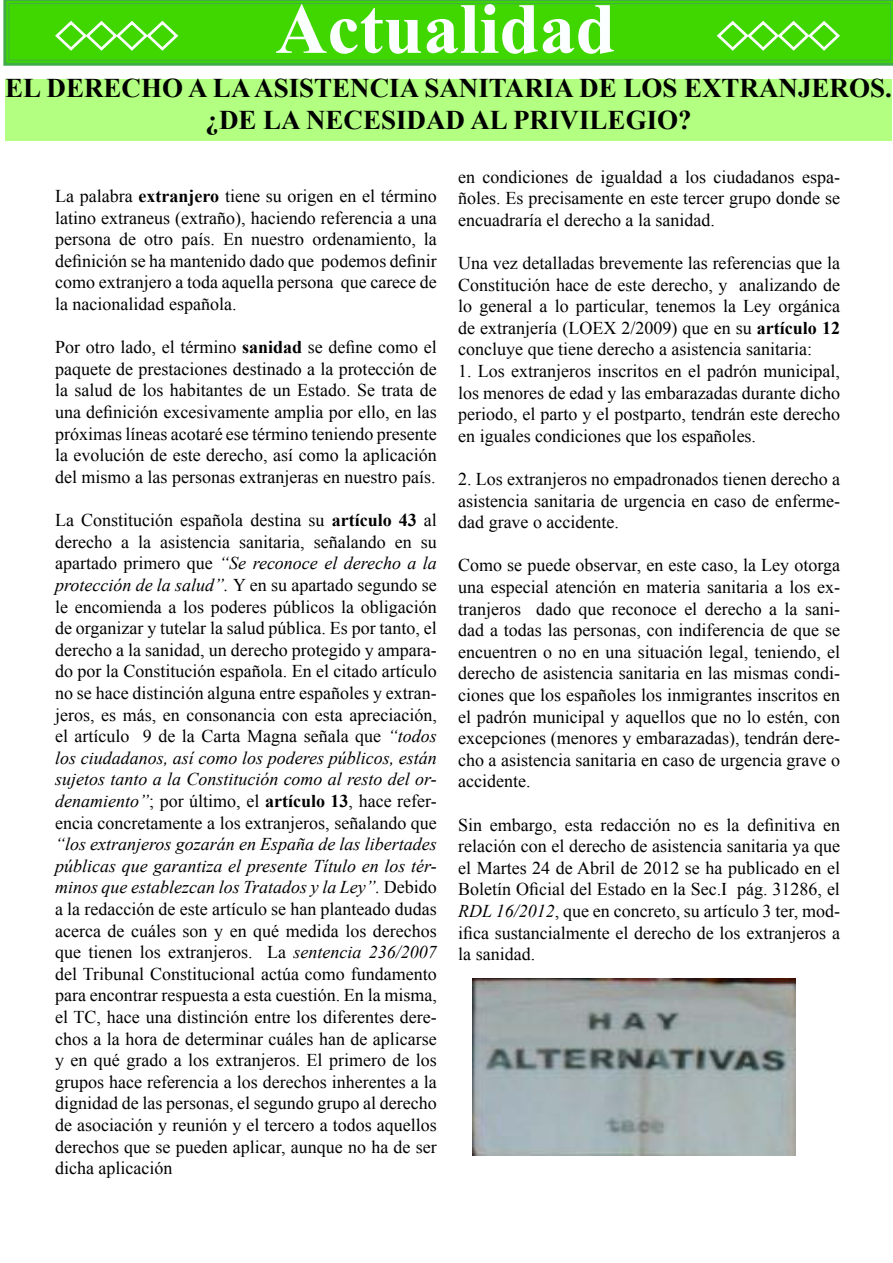
<style>
.page{position:relative;width:893px;height:1263px;background:#fff}
.page>*{position:absolute;margin:0;border:0;box-sizing:border-box;transform-origin:0 0}
.t1{font:700 72px "Times New Roman";color:#fcffff}
.t2{font:700 27px/32.4px "Times New Roman";color:#000;text-align:center}
.t3{font:18px/21.6px "Times New Roman";color:#000;text-align:justify}
.s1{font-weight:700}
.s2{font-style:italic}
</style>
<div class="page">
<svg style="left:3px;top:0;width:890px;height:66px;background:#41d207"></svg>
<div style="left:8px;top:3px;width:883px;height:58px;border:1px solid #41ad49"></div>
<div style="left:5px;top:79px;width:887px;height:61px;background:#b2ff81"></div>
<img style="left:472px;top:978px;width:323px;height:178px">
<svg style="left:53px;top:19px;width:127px;height:34px;background:#64dd30"></svg>
<svg style="left:715px;top:19px;width:127px;height:34px;background:#64dd30"></svg>
<h1 class="t1" style="left:275px;top:-21px;width:342px">Actualidad</h1>
<h2 class="t2" style="left:5px;top:71px;width:888px">EL DERECHO A LA ASISTENCIA SANITARIA DE LOS EXTRANJEROS. ¿DE LA NECESIDAD AL PRIVILEGIO?</h2>
<p class="t3" style="left:55px;top:185px;width:383px">La palabra <span class="s1">extranjero</span> tiene su origen en el término latino extraneus (extraño), haciendo referencia a una persona de otro país. En nuestro ordenamiento, la definición se ha mantenido dado que podemos definir como extranjero a toda aquella persona que carece de la nacionalidad española.</p>
<p class="t3" style="left:55px;top:336px;width:383px">Por otro lado, el término <span class="s1">sanidad</span> se define como el paquete de prestaciones destinado a la protección de la salud de los habitantes de un Estado. Se trata de una definición excesivamente amplia por ello, en las próximas líneas acotaré ese término teniendo presente la evolución de este derecho, así como la aplicación del mismo a las personas extranjeras en nuestro país.</p>
<p class="t3" style="left:55px;top:509px;width:383px">La Constitución española destina su <span class="s1">artículo 43</span> al derecho a la asistencia sanitaria, señalando en su apartado primero que <span class="s2">“Se reconoce el derecho a la protección de la salud”.</span> Y en su apartado segundo se le encomienda a los poderes públicos la obligación de organizar y tutelar la salud pública. Es por tanto, el derecho a la sanidad, un derecho protegido y ampara&shy;do por la Constitución española. En el citado artículo no se hace distinción alguna entre españoles y extran&shy;jeros, es más, en consonancia con esta apreciación, el artículo 9 de la Carta Magna señala que <span class="s2">“todos los ciudadanos, así como los poderes públicos, están sujetos tanto a la Constitución como al resto del or&shy;denamiento”</span>; por último, el <span class="s1">artículo 13</span>, hace refer&shy;encia concretamente a los extranjeros, señalando que</p>
<p class="t3" style="left:55px;top:833px;width:383px"><span class="s2">“los extranjeros gozarán en España de las libertades públicas que garantiza el presente Título en los tér&shy;minos que establezcan los Tratados y la Ley”.</span> Debido a la redacción de este artículo se han planteado dudas acerca de cuáles son y en qué medida los derechos que tienen los extranjeros. La <span class="s2">sentencia 236/2007 </span>del Tribunal Constitucional actúa como fundamento para encontrar respuesta a esta cuestión. En la misma, el TC, hace una distinción entre los diferentes dere&shy;chos a la hora de determinar cuáles han de aplicarse y en qué grado a los extranjeros. El primero de los grupos hace referencia a los derechos inherentes a la dignidad de las personas, el segundo grupo al derecho de asociación y reunión y el tercero a todos aquellos derechos que se pueden aplicar, aunque no ha de ser dicha aplicación</p>
<p class="t3" style="left:458px;top:165px;width:383px">en condiciones de igualdad a los ciudadanos espa&shy;ñoles. Es precisamente en este tercer grupo donde se encuadraría el derecho a la sanidad.</p>
<p class="t3" style="left:458px;top:252px;width:383px">Una vez detalladas brevemente las referencias que la Constitución hace de este derecho, y analizando de lo general a lo particular, tenemos la Ley orgánica de extranjería (LOEX 2/2009) que en su <span class="s1">artículo 12 </span>concluye que tiene derecho a asistencia sanitaria:</p>
<p class="t3" style="left:458px;top:360px;width:383px">1. Los extranjeros inscritos en el padrón municipal, los menores de edad y las embarazadas durante dicho periodo, el parto y el postparto, tendrán este derecho en iguales condiciones que los españoles.</p>
<p class="t3" style="left:458px;top:468px;width:383px">2. Los extranjeros no empadronados tienen derecho a asistencia sanitaria de urgencia en caso de enferme&shy;dad grave o accidente.</p>
<p class="t3" style="left:458px;top:554px;width:383px">Como se puede observar, en este caso, la Ley otorga una especial atención en materia sanitaria a los ex&shy;tranjeros dado que reconoce el derecho a la sani&shy;dad a todas las personas, con indiferencia de que se encuentren o no en una situación legal, teniendo, el derecho de asistencia sanitaria en las mismas condi&shy;ciones que los españoles los inmigrantes inscritos en el padrón municipal y aquellos que no lo estén, con excepciones (menores y embarazadas), tendrán dere&shy;cho a asistencia sanitaria en caso de urgencia grave o accidente.</p>
<p class="t3" style="left:458px;top:813px;width:383px">Sin embargo, esta redacción no es la definitiva en relación con el derecho de asistencia sanitaria ya que el Martes 24 de Abril de 2012 se ha publicado en el Boletín Oficial del Estado en la Sec.I pág. 31286, el <span class="s2">RDL 16/2012</span>, que en concreto, su artículo 3 ter, mod&shy;ifica sustancialmente el derecho de los extranjeros a la sanidad.</p>
</div>
